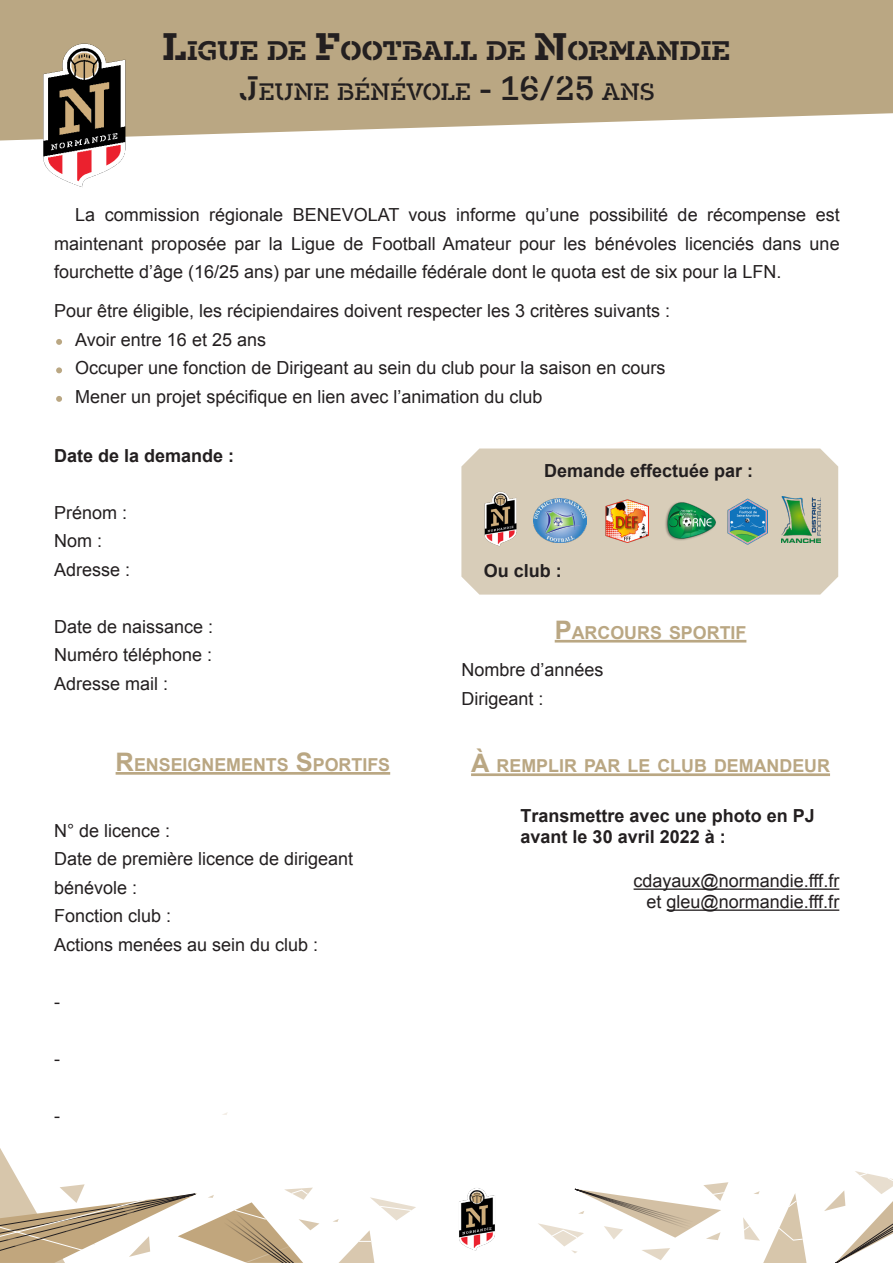
<style>
.page{position:relative;width:893px;height:1263px;background:#fff}
.page>*{position:absolute;margin:0;border:0;box-sizing:border-box;transform-origin:0 0}
.t1{font:700 27.3px "Fakt Slab Stencil Pro";letter-spacing:-.01em;color:#231f20}
.t2{font:500 24.15px "Fakt Slab Stencil Pro";color:#231f20}
.t3{font:18px/28.5px "Arial";color:#231f20;text-align:justify}
.t4{font:700 18px/21.6px "Arial";color:#231f20}
.t5{font:700 17.85px "Arial";color:#baa783}
.s1{font-size:39px}
.s2{font-size:34.5px}
.s3{font-size:25.5px}
.s4{font-style:inherit}
</style>
<div class="page">
<svg style="left:0;top:0;width:893px;height:141px;background:#c1b090"></svg>
<hr style="left:116px;top:772px;width:274px;height:3px;background:#baa783">
<hr style="left:555px;top:640px;width:191px;height:2px;background:#baa783">
<hr style="left:471px;top:773px;width:359px;height:3px;background:#baa783">
<hr style="left:634px;top:888px;width:205px;height:2px;background:#231f20">
<hr style="left:667px;top:909px;width:172px;height:2px;background:#231f20">
<svg style="left:0;top:1148px;width:416px;height:115px"></svg>
<svg style="left:538px;top:1171px;width:355px;height:92px"></svg>
<img style="left:459px;top:1188px;width:36px;height:63px">
<div style="left:461px;top:448px;width:377px;height:147px;background:#d8cdb9"></div>
<img style="left:474px;top:481px;width:53px;height:75px">
<img style="left:533px;top:498px;width:53px;height:44px">
<img style="left:605px;top:500px;width:43px;height:42px">
<img style="left:660px;top:499px;width:74px;height:50px">
<img style="left:782px;top:496px;width:39px;height:46px">
<img style="left:727px;top:499px;width:40px;height:45px">
<img style="left:19px;top:20px;width:125px;height:167px">
<svg style="left:56px;top:339px;width:6px;height:6px"></svg>
<svg style="left:56px;top:367px;width:6px;height:6px"></svg>
<svg style="left:56px;top:396px;width:6px;height:6px"></svg>
<p class="t1" style="left:163px;top:34px;width:569px"><span class="s1">L</span>IGUE DE <span class="s1">F</span>OOTBALL DE <span class="s1">N</span>ORMANDIE</p>
<p class="t2" style="left:238px;top:77px;width:418px"><span class="s2">J</span>EUNE BÉNÉVOLE <span class="s2">- 16/25</span> ANS</p>
<p class="t3" style="left:54px;top:201px;width:787px;text-indent:21px">La commission régionale BENEVOLAT vous informe qu’une possibilité de récompense est maintenant proposée par la Ligue de Football Amateur pour les bénévoles licenciés dans une fourchette d’âge (16/25 ans) par une médaille fédérale dont le quota est de six pour la LFN.</p>
<p class="t3" style="left:54px;top:297px;width:618px">Pour être éligible, les récipiendaires doivent respecter les 3 critères suivants :</p>
<p class="t3" style="left:75px;top:326px;width:192px">Avoir entre 16 et 25 ans</p>
<p class="t3" style="left:75px;top:354px;width:592px">Occuper une fonction de Dirigeant au sein du club pour la saison en cours</p>
<p class="t3" style="left:75px;top:383px;width:469px">Mener un projet spécifique en lien avec l’animation du club</p>
<p class="t4" style="left:54px;top:445px;width:182px">Date de la demande :</p>
<p class="t3" style="left:54px;top:498px;width:75px">Prénom :</p>
<p class="t3" style="left:54px;top:527px;width:50px">Nom :</p>
<p class="t3" style="left:54px;top:555px;width:78px">Adresse :</p>
<p class="t3" style="left:54px;top:612px;width:161px">Date de naissance :</p>
<p class="t3" style="left:54px;top:641px;width:160px">Numéro téléphone :</p>
<p class="t3" style="left:54px;top:669px;width:116px">Adresse mail :</p>
<p class="t5" style="left:116px;top:753px;width:276px"><span class="s3">R</span>ENSEIGNEMENTS <span class="s3">S</span>PORTIFS</p>
<p class="t3" style="left:54px;top:816px;width:118px">N° de licence :</p>
<p class="t3" style="left:54px;top:845px;width:301px">Date de première licence de dirigeant</p>
<p class="t3" style="left:54px;top:873px;width:85px">bénévole :</p>
<p class="t3" style="left:54px;top:902px;width:119px">Fonction club :</p>
<p class="t3" style="left:54px;top:930px;width:266px">Actions menées au sein du club :</p>
<p class="t3" style="left:54px;top:987px;width:7px">-</p>
<p class="t3" style="left:54px;top:1044px;width:7px">-</p>
<p class="t3" style="left:54px;top:1101px;width:7px">-</p>
<p class="t4" style="left:544px;top:460px;width:211px">Demande effectuée par :</p>
<p class="t4" style="left:484px;top:560px;width:80px">Ou club :</p>
<p class="t5" style="left:555px;top:620px;width:193px"><span class="s3">P</span>ARCOURS SPORTIF</p>
<p class="t3" style="left:461px;top:656px;width:144px">Nombre d’années</p>
<p class="t3" style="left:461px;top:684px;width:84px">Dirigeant :</p>
<p class="t5" style="left:471px;top:754px;width:359px"><span class="s3">À</span> REMPLIR PAR LE CLUB DEMANDEUR</p>
<p class="t4" style="left:521px;top:805px;width:296px">Transmettre avec une photo <span class="s4">en PJ avant le 30 avril 2022</span> à :</p>
<p class="t3" style="left:634px;top:867px;width:207px">cdayaux@normandie.fff.fr</p>
<p class="t3" style="left:647px;top:888px;width:194px">et gleu@normandie.fff.fr</p>
</div>
